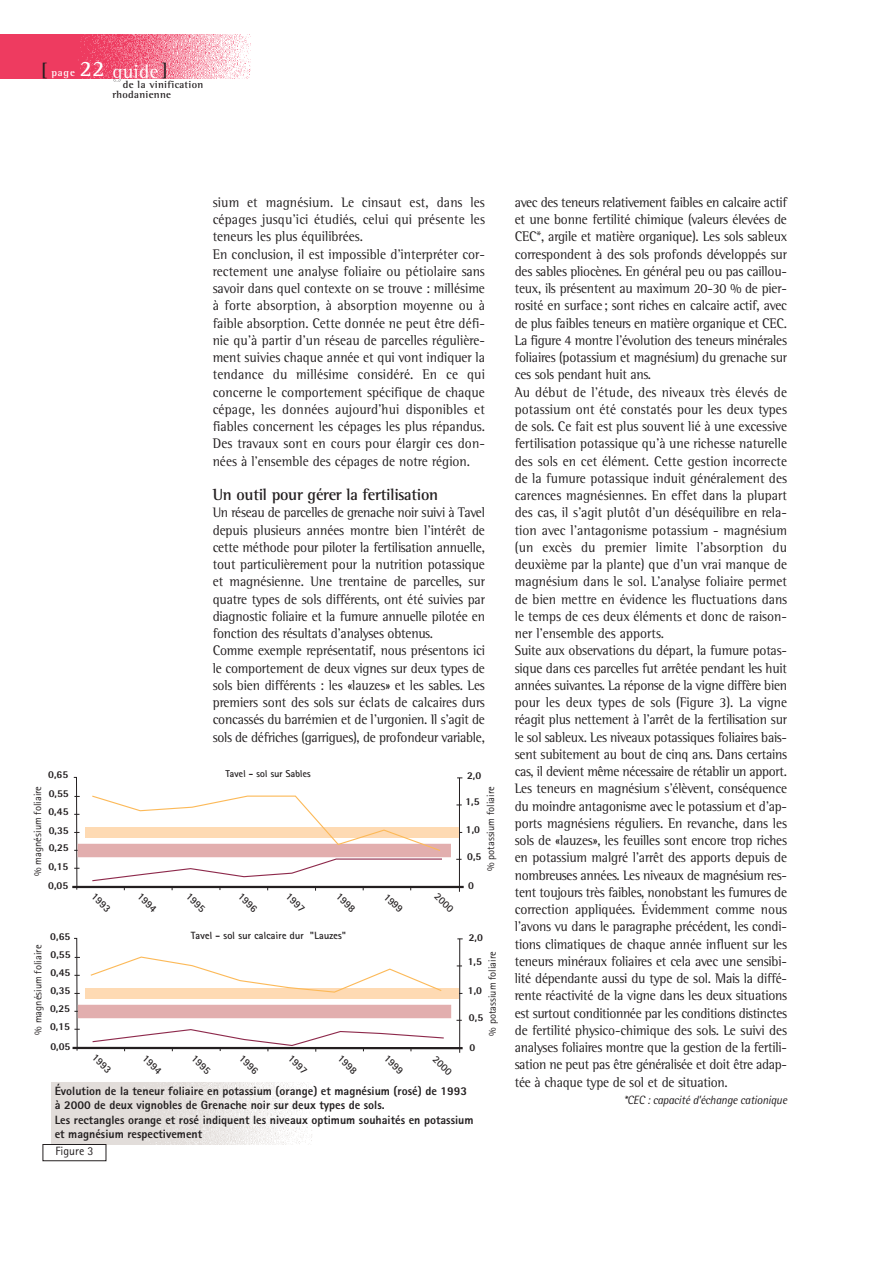
<style>
.page{position:relative;width:893px;height:1263px;background:#fff}
.page>*{position:absolute;margin:0;border:0;box-sizing:border-box;transform-origin:0 0}
.t1{font:700 16.5px "Rotis Semi Serif";letter-spacing:-.015em;color:#231f20}
.t2{font:14.25px/17.2px "Rotis Semi Serif";letter-spacing:-.015em;color:#231f20;scale:.95 1}
.t3{font:800 12px/14.4px "Rotis Sans Serif";color:#231f20}
.t4{font:italic 12px "Rotis Semi Sans";letter-spacing:-.015em;color:#231f20;scale:.95 1}
.t5{font:12px "Rotis Sans Serif";color:#231f20}
.t6{font:700 10.5px "Rotis Sans Serif";color:#231f20}
.t7{font:800 10.5px/18.3px "Rotis Semi Sans";color:#231f20;text-align:justify}
.t8{font:10.5px "Rotis Sans Serif";color:#231f20}
.t9{font:700 10.5px/11.4px "Rotis Semi Serif";letter-spacing:.03em;color:#231f20}
.t10{font:700 9.9px "Rotis Sans Serif";color:#231f20}
.s1{font-size:18px}
.s2{color:#fff}
.s3{font-size:22.5px;color:#fff}
.s4{font-weight:400;font-size:19.5px}
.s5{font-weight:400;font-size:19.5px;color:#fff}
</style>
<div class="page">
<img style="left:0;top:34px;width:251px;height:45px">
<hr style="left:72px;top:886px;width:391px;height:2px;background:#231f20">
<svg style="left:73px;top:777px;width:7px;height:113px"></svg>
<hr style="left:459px;top:778px;width:1px;height:114px;background:#231f20">
<div style="left:78px;top:844px;width:373px;height:13px;background:#e2aeae"></div>
<div style="left:85px;top:827px;width:373px;height:10px;background:#fedab3"></div>
<svg style="left:91px;top:795px;width:350px;height:56px"></svg>
<svg style="left:91px;top:858px;width:352px;height:33px"></svg>
<hr style="left:73px;top:1047px;width:389px;height:2px;background:#231f20">
<svg style="left:73px;top:938px;width:7px;height:113px"></svg>
<hr style="left:459px;top:939px;width:1px;height:114px;background:#231f20">
<div style="left:78px;top:1005px;width:373px;height:13px;background:#e2aeae"></div>
<div style="left:85px;top:988px;width:374px;height:10px;background:#fedab3"></div>
<svg style="left:90px;top:956px;width:352px;height:37px"></svg>
<svg style="left:91px;top:1029px;width:354px;height:23px"></svg>
<img style="left:51px;top:1083px;width:262px;height:61px">
<div style="left:43px;top:1144px;width:63px;height:17px;border:1px solid #231f20"></div>
<p class="t9" style="left:123px;top:68px;width:82px;text-indent:-82px"><span class="s1">[</span> <span class="s2">page</span> <span class="s3">22</span> <span class="s4">g</span><span class="s5">uide</span> <span class="s1">]<br></span>de la vinification</p>
<p class="t9" style="left:112px;top:90px;width:60px">rhodanienne</p>
<p class="t2" style="left:213px;top:195px;width:288px">sium et magnésium. Le cinsaut est, dans les cépages jusqu’ici étudiés, celui qui présente les teneurs les plus équilibrées.<br>En conclusion, il est impossible d’interpréter cor&shy;rectement une analyse foliaire ou pétiolaire sans savoir dans quel contexte on se trouve : millésime à forte absorption, à absorption moyenne ou à faible absorption. Cette donnée ne peut être défi&shy;nie qu’à partir d’un réseau de parcelles régulière&shy;ment suivies chaque année et qui vont indiquer la tendance du millésime considéré. En ce qui concerne le comportement spécifique de chaque cépage, les données aujourd’hui disponibles et fiables concernent les cépages les plus répandus.<br>Des travaux sont en cours pour élargir ces don&shy;nées à l’ensemble des cépages de notre région.</p>
<p class="t1" style="left:213px;top:489px;width:227px">Un outil pour gérer la fertilisation</p>
<p class="t2" style="left:213px;top:505px;width:288px">Un réseau de parcelles de grenache noir suivi à Tavel depuis plusieurs années montre bien l’intérêt de cette méthode pour piloter la fertilisation annuelle, tout particulièrement pour la nutrition potassique et magnésienne. Une trentaine de parcelles, sur quatre types de sols différents, ont été suivies par diagnostic foliaire et la fumure annuelle pilotée en fonction des résultats d’analyses obtenus.<br>Comme exemple représentatif, nous présentons ici le comportement de deux vignes sur deux types de sols bien différents : les «lauzes» et les sables. Les premiers sont des sols sur éclats de calcaires durs concassés du barrémien et de l’urgonien. Il s’agit de sols de défriches (garrigues), de profondeur variable,</p>
<p class="t10" style="left:226px;top:770px;width:87px">Tavel - sol sur Sables</p>
<p class="t7" style="left:48px;top:767px;width:22px">0,65<br>0,55<br>0,45</p>
<p class="t7" style="left:49px;top:839px;width:22px">0,25</p>
<p class="t7" style="left:48px;top:877px;width:22px">0,05</p>
<p class="t7" style="left:467px;top:767px;width:16px">2,0</p>
<p class="t7" style="left:465px;top:794px;width:16px">1,5</p>
<p class="t8" style="left:34px;top:876px;width:91px;rotate:-90deg">% magnésium foliaire</p>
<p class="t8" style="left:486px;top:871px;width:86px;rotate:-90deg">% potassium foliaire</p>
<p class="t7" style="left:49px;top:822px;width:22px">0,35</p>
<p class="t7" style="left:466px;top:822px;width:16px">1,0</p>
<p class="t7" style="left:467px;top:849px;width:16px">0,5</p>
<p class="t7" style="left:48px;top:858px;width:22px">0,15</p>
<p class="t7" style="left:468px;top:877px;width:7px">0</p>
<p class="t6" style="left:96px;top:892px;width:24px;rotate:45deg">1993</p>
<p class="t6" style="left:142px;top:892px;width:24px;rotate:45deg">1994</p>
<p class="t6" style="left:191px;top:892px;width:24px;rotate:45deg">1995</p>
<p class="t6" style="left:242px;top:892px;width:24px;rotate:45deg">1996</p>
<p class="t6" style="left:290px;top:892px;width:24px;rotate:45deg">1997</p>
<p class="t6" style="left:340px;top:892px;width:24px;rotate:45deg">1998</p>
<p class="t6" style="left:388px;top:892px;width:24px;rotate:45deg">1999</p>
<p class="t6" style="left:439px;top:892px;width:24px;rotate:45deg">2000</p>
<p class="t6" style="left:191px;top:931px;width:157px">Tavel - sol sur calcaire dur "Lauzes"</p>
<p class="t7" style="left:50px;top:929px;width:22px;line-height:17.9px">0,65<br>0,55<br>0,45</p>
<p class="t7" style="left:50px;top:1000px;width:22px">0,25</p>
<p class="t7" style="left:50px;top:1038px;width:22px">0,05</p>
<p class="t7" style="left:469px;top:929px;width:16px">2,0</p>
<p class="t7" style="left:467px;top:953px;width:16px">1,5</p>
<p class="t8" style="left:34px;top:1035px;width:91px;rotate:-90deg">% magnésium foliaire</p>
<p class="t8" style="left:488px;top:1036px;width:86px;rotate:-90deg">% potassium foliaire</p>
<p class="t7" style="left:50px;top:982px;width:22px">0,35</p>
<p class="t7" style="left:468px;top:983px;width:16px">1,0</p>
<p class="t7" style="left:469px;top:1010px;width:16px">0,5</p>
<p class="t7" style="left:50px;top:1019px;width:22px">0,15</p>
<p class="t7" style="left:469px;top:1039px;width:7px">0</p>
<p class="t6" style="left:96px;top:1053px;width:24px;rotate:45deg">1993</p>
<p class="t6" style="left:147px;top:1054px;width:24px;rotate:45deg">1994</p>
<p class="t6" style="left:196px;top:1054px;width:24px;rotate:45deg">1995</p>
<p class="t6" style="left:244px;top:1054px;width:24px;rotate:45deg">1996</p>
<p class="t6" style="left:292px;top:1054px;width:24px;rotate:45deg">1997</p>
<p class="t6" style="left:342px;top:1054px;width:24px;rotate:45deg">1998</p>
<p class="t6" style="left:389px;top:1054px;width:24px;rotate:45deg">1999</p>
<p class="t6" style="left:437px;top:1055px;width:24px;rotate:45deg">2000</p>
<p class="t3" style="left:55px;top:1085px;width:420px">Évolution de la teneur foliaire en potassium (orange) et magnésium (rosé) de 1993 à 2000 de deux vignobles de Grenache noir sur deux types de sols.<br>Les rectangles orange et rosé indiquent les niveaux optimum souhaités en potassium et magnésium respectivement</p>
<p class="t5" style="left:55px;top:1147px;width:39px">Figure 3</p>
<p class="t2" style="left:514px;top:195px;width:288px">avec des teneurs relativement faibles en calcaire actif et une bonne fertilité chimique (valeurs élevées de CEC*, argile et matière organique). Les sols sableux correspondent à des sols profonds développés sur des sables pliocènes. En général peu ou pas caillou&shy;teux, ils présentent au maximum 20-30 % de pier&shy;rosité en surface; sont riches en calcaire actif, avec de plus faibles teneurs en matière organique et CEC.<br>La figure 4 montre l’évolution des teneurs minérales foliaires (potassium et magnésium) du grenache sur ces sols pendant huit ans.<br>Au début de l’étude, des niveaux très élevés de potassium ont été constatés pour les deux types de sols. Ce fait est plus souvent lié à une excessive fertilisation potassique qu’à une richesse naturelle des sols en cet élément. Cette gestion incorrecte de la fumure potassique induit généralement des carences magnésiennes. En effet dans la plupart des cas, il s’agit plutôt d’un déséquilibre en rela&shy;tion avec l’antagonisme potassium - magnésium (un excès du premier limite l’absorption du deuxième par la plante) que d’un vrai manque de magnésium dans le sol. L’analyse foliaire permet de bien mettre en évidence les fluctuations dans le temps de ces deux éléments et donc de raison&shy;ner l’ensemble des apports.<br>Suite aux observations du départ, la fumure potas&shy;sique dans ces parcelles fut arrêtée pendant les huit années suivantes. La réponse de la vigne diffère bien pour les deux types de sols (Figure 3). La vigne réagit plus nettement à l’arrêt de la fertilisation sur le sol sableux. Les niveaux potassiques foliaires bais&shy;sent subitement au bout de cinq ans. Dans certains cas, il devient même nécessaire de rétablir un apport.<br>Les teneurs en magnésium s’élèvent, conséquence du moindre antagonisme avec le potassium et d’ap&shy;ports magnésiens réguliers. En revanche, dans les sols de «lauzes», les feuilles sont encore trop riches en potassium malgré l’arrêt des apports depuis de nombreuses années. Les niveaux de magnésium res&shy;tent toujours très faibles, nonobstant les fumures de correction appliquées. Évidemment comme nous l’avons vu dans le paragraphe précédent, les condi&shy;tions climatiques de chaque année influent sur les teneurs minéraux foliaires et cela avec une sensibi&shy;lité dépendante aussi du type de sol. Mais la diffé&shy;rente réactivité de la vigne dans les deux situations est surtout conditionnée par les conditions distinctes de fertilité physico-chimique des sols. Le suivi des analyses foliaires montre que la gestion de la fertili&shy;sation ne peut pas être généralisée et doit être adap&shy;tée à chaque type de sol et de situation.</p>
<p class="t4" style="left:624px;top:1096px;width:173px">*CEC : capacité d’échange cationique</p>
</div>
